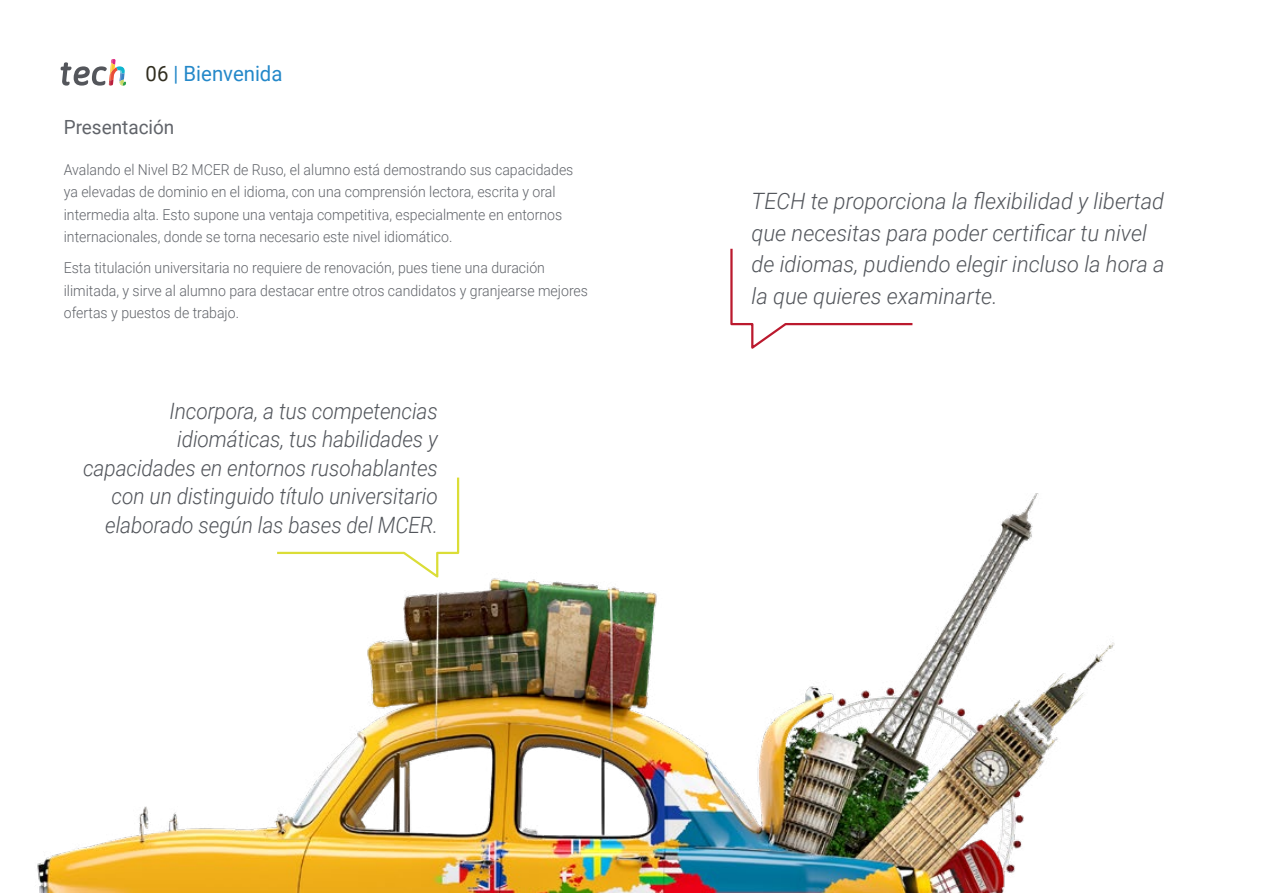
<style>
.page{position:relative;width:1263px;height:893px;background:#fff}
.page>*{position:absolute;margin:0;border:0;box-sizing:border-box;transform-origin:0 0}
.t1{font:italic 300 22.5px/28.5px "Roboto";letter-spacing:-.005em;color:#52555b;text-align:right;scale:.93 1}
.t2{font:italic 300 22.5px/31.5px "Roboto";letter-spacing:-.005em;color:#52555b}
.t3{font:21px "Roboto";color:#2488c9}
.t4{font:19.5px "Roboto";color:#61646a}
.t5{font:300 15px/22.5px "Roboto";color:#61646a;scale:.94 1}
.s1{color:#312e20}
</style>
<div class="page">
<svg style="left:61px;top:59px;width:65px;height:27px"></svg>
<img style="left:37px;top:493px;width:1078px;height:400px">
<svg style="left:275px;top:477px;width:185px;height:104px"></svg>
<svg style="left:730px;top:248px;width:183px;height:101px"></svg>
<h2 class="t3" style="left:146px;top:59px;width:138px"><span class="s1">06</span> | Bienvenida</h2>
<h3 class="t4" style="left:64px;top:113px;width:112px">Presentación</h3>
<p class="t5" style="left:64px;top:158px;width:544px">Avalando el Nivel B2 MCER de Ruso, el alumno está demostrando sus capacidades ya elevadas de dominio en el idioma, con una comprensión lectora, escrita y oral intermedia alta. Esto supone una ventaja competitiva, especialmente en entornos internacionales, donde se torna necesario este nivel idiomático.</p>
<p class="t5" style="left:64px;top:256px;width:559px">Esta titulación universitaria no requiere de renovación, pues tiene una duración ilimitada, y sirve al alumno para destacar entre otros candidatos y granjearse mejores ofertas y puestos de trabajo.</p>
<h1 class="t1" style="left:83px;top:395px;width:383px">Incorpora, a tus competencias idiomáticas, tus habilidades y capacidades en entornos rusohablantes con un distinguido título universitario elaborado según las bases del MCER.</h1>
<h1 class="t2" style="left:752px;top:185px;width:414px">TECH te proporciona la flexibilidad y libertad que necesitas para poder certificar tu nivel de idiomas, pudiendo elegir incluso la hora a la que quieres examinarte.</h1>
</div>
